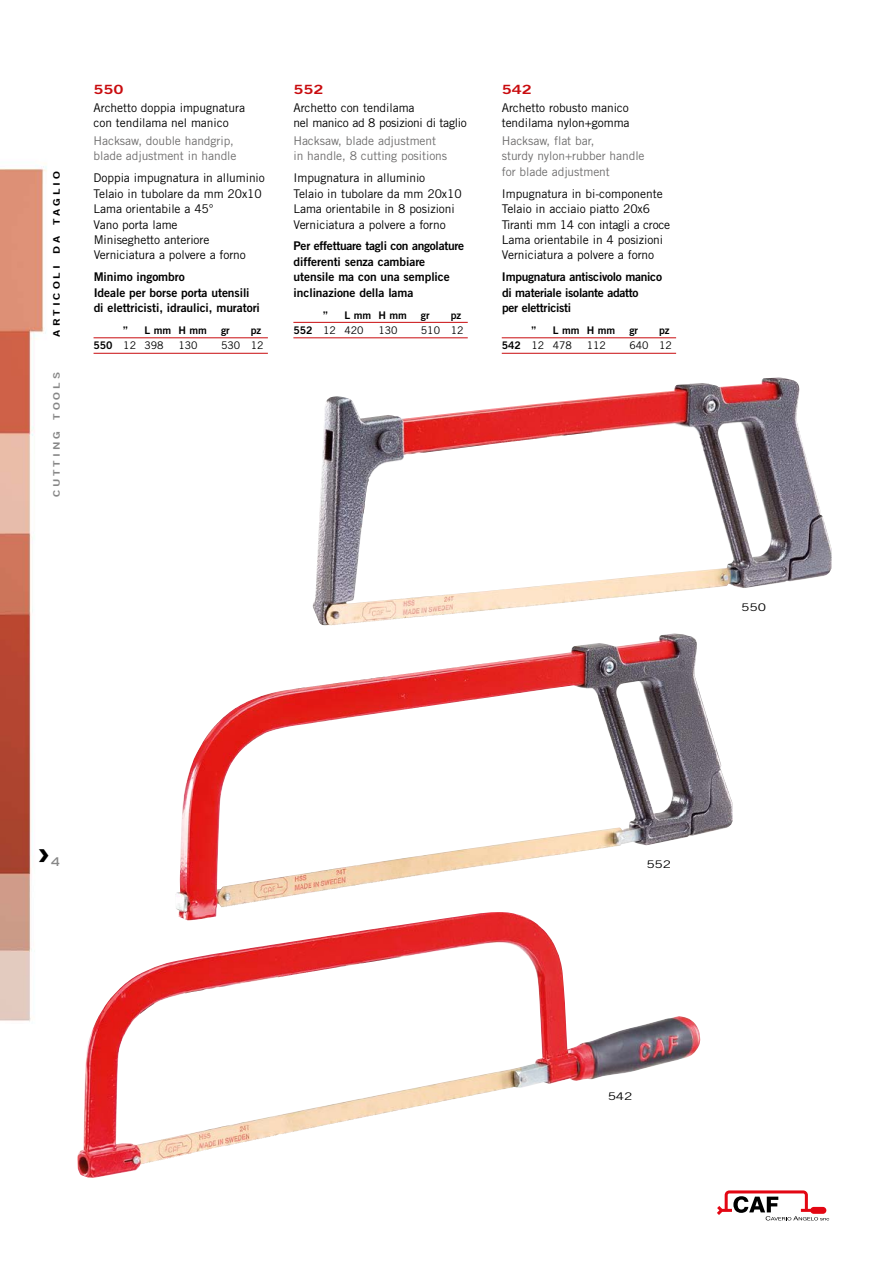
<style>
.page{position:relative;width:893px;height:1263px;background:#fff}
.page>*{position:absolute;margin:0;border:0;box-sizing:border-box;transform-origin:0 0}
.t1{font:700 expanded 39px "Trade Gothic LH";color:#000}
.t2{font:12.75px "Trade Gothic Bold Two";letter-spacing:-.005em;color:#c90c0f;scale:1.3 1}
.t3{font:12px/15.5px "Trade Gothic";letter-spacing:-.005em;color:#000}
.t4{font:12px/15.5px "Trade Gothic Bold Two";letter-spacing:-.005em;color:#000}
.t5{font:12px/15.5px "Trade Gothic";letter-spacing:-.005em;color:#706f6f}
.t6{font:12px/15.5px "Trade Gothic Bold Two";letter-spacing:-.025em;color:#000}
.t7{font:12px/15.5px "Trade Gothic";letter-spacing:-.025em;color:#000}
.t8{font:700 expanded 12px "Trade Gothic LH";color:#878787}
.t9{font:10.5px "Trade Gothic";color:#000}
.t10{font:10.5px "Trade Gothic Bold Two";letter-spacing:-.005em;color:#000}
.t11{font:10.5px "Trade Gothic";color:#000;scale:1.3 1}
.t12{font:9px "Trade Gothic Bold Two";letter-spacing:.255em;color:#000;scale:1.3 1}
.t13{font:9px "Trade Gothic Bold Two";letter-spacing:.255em;color:#878787;scale:1.3 1}
.s1{font-family:"Trade Gothic Bold Two"}
</style>
<div class="page">
<img style="left:0;top:163px;width:832px;height:1058px">
<hr style="left:502px;top:338px;width:174px;height:1px;background:#c90c0f">
<hr style="left:502px;top:353px;width:174px;height:1px;background:#c90c0f">
<img style="left:313px;top:378px;width:451px;height:247px">
<img style="left:78px;top:913px;width:402px;height:265px">
<img style="left:176px;top:635px;width:485px;height:285px">
<hr style="left:293px;top:322px;width:175px;height:1px;background:#c90c0f">
<hr style="left:293px;top:338px;width:175px;height:1px;background:#c90c0f">
<hr style="left:94px;top:338px;width:174px;height:1px;background:#c90c0f">
<hr style="left:94px;top:353px;width:174px;height:1px;background:#c90c0f">
<svg style="left:717px;top:1190px;width:112px;height:30px"></svg>
<p class="t12" style="left:51px;top:336px;width:129px;rotate:-90deg">ARTICOLI DA TAGLIO</p>
<p class="t13" style="left:51px;top:497px;width:98px;rotate:-90deg">CUTTING TOOLS</p>
<p class="t2" style="left:94px;top:82px;width:25px">550</p>
<p class="t3" style="left:94px;top:100px;width:153px">Archetto doppia impugnatura con tendilama nel manico</p>
<p class="t5" style="left:94px;top:133px;width:144px">Hacksaw, double handgrip, blade adjustment in handle</p>
<p class="t3" style="left:94px;top:170px;width:173px">Doppia impugnatura in alluminio<br>Telaio in tubolare da mm 20x10<br>Lama orientabile a 45°<br>Vano porta lame<br>Miniseghetto anteriore<br>Verniciatura a polvere a forno</p>
<p class="t4" style="left:94px;top:269px;width:168px">Minimo ingombro<br>Ideale per borse porta utensili di elettricisti, idraulici, muratori</p>
<p class="t10" style="left:123px;top:324px;width:6px">”</p>
<p class="t10" style="left:145px;top:324px;width:64px">L mm H mm</p>
<p class="t10" style="left:221px;top:324px;width:10px">gr</p>
<p class="t10" style="left:251px;top:324px;width:12px">pz</p>
<p class="t9" style="left:94px;top:339px;width:72px"><span class="s1">550</span> 12 398</p>
<p class="t9" style="left:179px;top:339px;width:21px">130</p>
<p class="t9" style="left:221px;top:339px;width:44px">530 12</p>
<p class="t2" style="left:293px;top:82px;width:25px">552</p>
<p class="t7" style="left:293px;top:100px;width:175px">Archetto con tendilama<br>nel manico ad 8 posizioni di taglio</p>
<p class="t5" style="left:293px;top:133px;width:155px">Hacksaw, blade adjustment in handle, 8 cutting positions</p>
<p class="t3" style="left:293px;top:170px;width:170px">Impugnatura in alluminio<br>Telaio in tubolare da mm 20x10<br>Lama orientabile in 8 posizioni<br>Verniciatura a polvere a forno</p>
<p class="t4" style="left:294px;top:238px;width:172px">Per effettuare tagli con angolature differenti senza cambiare utensile ma con una semplice inclinazione della lama</p>
<p class="t10" style="left:323px;top:308px;width:6px">”</p>
<p class="t10" style="left:344px;top:308px;width:64px">L mm H mm</p>
<p class="t10" style="left:421px;top:308px;width:10px">gr</p>
<p class="t10" style="left:451px;top:308px;width:12px">pz</p>
<p class="t9" style="left:293px;top:324px;width:72px"><span class="s1">552</span> 12 420</p>
<p class="t9" style="left:378px;top:324px;width:21px">130</p>
<p class="t9" style="left:421px;top:324px;width:44px">510 12</p>
<p class="t2" style="left:502px;top:82px;width:25px">542</p>
<p class="t3" style="left:502px;top:100px;width:129px">Archetto robusto manico tendilama nylon+gomma</p>
<p class="t5" style="left:502px;top:133px;width:144px">Hacksaw, flat bar,<br>sturdy nylon+rubber handle for blade adjustment</p>
<p class="t3" style="left:502px;top:185px;width:170px">Impugnatura in bi-componente<br>Telaio in acciaio piatto 20x6<br>Tiranti mm 14 con intagli a croce<br>Lama orientabile in 4 posizioni<br>Verniciatura a polvere a forno</p>
<p class="t6" style="left:502px;top:269px;width:162px">Impugnatura antiscivolo manico di materiale isolante adatto<br>per elettricisti</p>
<p class="t10" style="left:531px;top:324px;width:6px">”</p>
<p class="t10" style="left:553px;top:324px;width:64px">L mm H mm</p>
<p class="t10" style="left:629px;top:324px;width:10px">gr</p>
<p class="t10" style="left:659px;top:324px;width:12px">pz</p>
<p class="t9" style="left:502px;top:339px;width:72px"><span class="s1">542</span> 12 478</p>
<p class="t9" style="left:587px;top:339px;width:21px">112</p>
<p class="t9" style="left:629px;top:339px;width:44px">640 12</p>
<p class="t11" style="left:741px;top:601px;width:21px">550</p>
<h1 class="t1" style="left:38px;top:826px;width:12px">›</h1>
<p class="t8" style="left:51px;top:853px;width:10px">4</p>
<p class="t11" style="left:646px;top:857px;width:21px">552</p>
<p class="t11" style="left:608px;top:1090px;width:21px">542</p>
</div>
